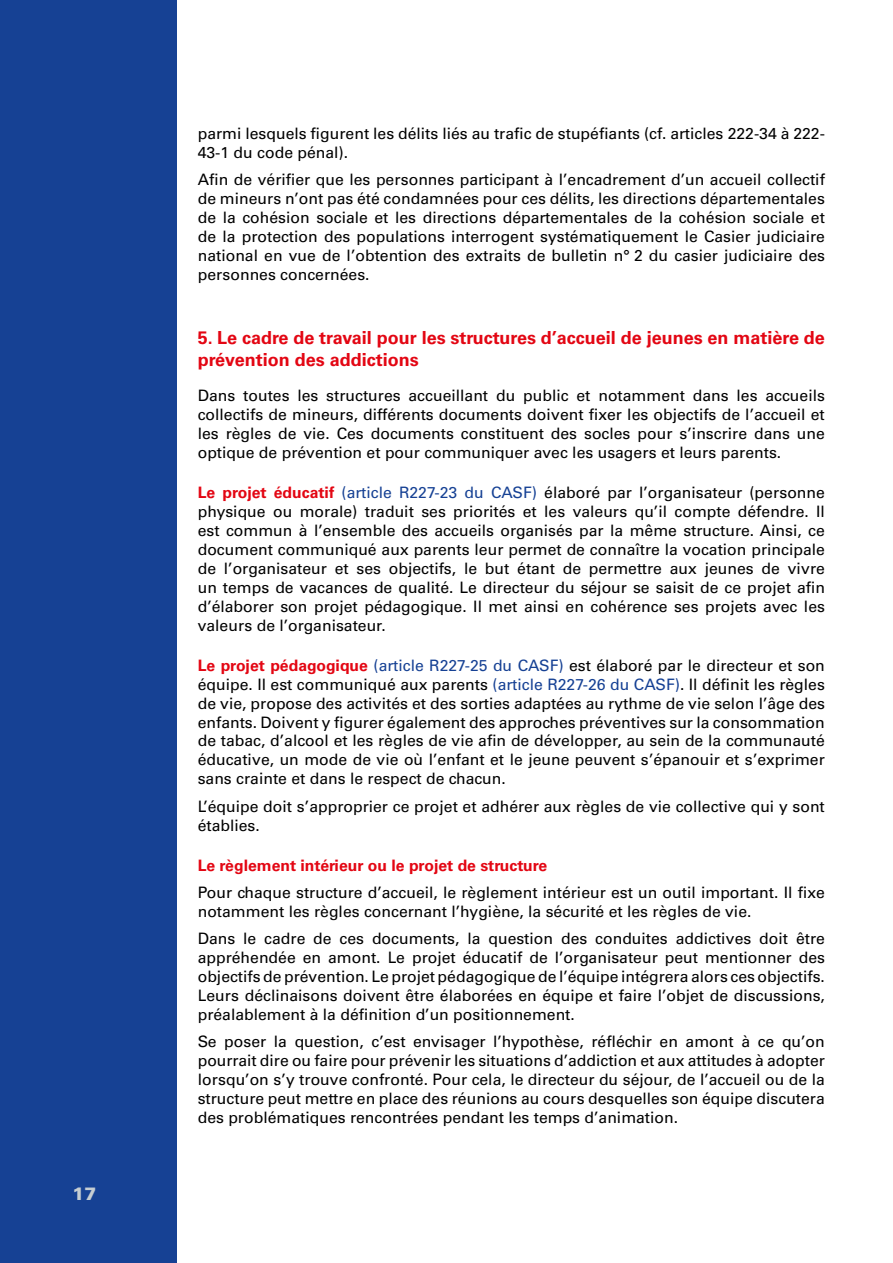
<style>
.page{position:relative;width:893px;height:1263px;background:#fff}
.page>*{position:absolute;margin:0;border:0;box-sizing:border-box;transform-origin:0 0}
.t1{font:700 18px/21.6px "Univers LT Std";color:#e30613}
.t2{font:900 18px "Univers";color:#c6cdd2}
.t3{font:15.75px/18.9px "Univers LT Std";color:#000;text-align:justify}
.t4{font:700 15.75px "Univers LT Std";color:#e30613}
.s1{font-weight:700;color:#e30613}
.s2{color:#164194}
</style>
<div class="page">
<div style="left:0;top:0;width:176px;height:1263px;background:#164194"></div>
<p class="t2" style="left:73px;top:1182px;width:26px">17</p>
<p class="t3" style="left:198px;top:124px;width:629px">parmi lesquels figurent les délits liés au trafic de stupéfiants (cf. articles 222-34 à 222-<br>43-1 du code pénal).</p>
<p class="t3" style="left:198px;top:170px;width:629px">Afin de vérifier que les personnes participant à l’encadrement d’un accueil collectif de mineurs n’ont pas été condamnées pour ces délits, les directions départementales de la cohésion sociale et les directions départementales de la cohésion sociale et de la protection des populations interrogent systématiquement le Casier judiciaire national en vue de l’obtention des extraits de bulletin n° 2 du casier judiciaire des personnes concernées.</p>
<p class="t1" style="left:198px;top:327px;width:629px">5. Le cadre de travail pour les structures d’accueil de jeunes en matière de prévention des addictions</p>
<p class="t3" style="left:198px;top:386px;width:629px">Dans toutes les structures accueillant du public et notamment dans les accueils collectifs de mineurs, différents documents doivent fixer les objectifs de l’accueil et les règles de vie. Ces documents constituent des socles pour s’inscrire dans une optique de prévention et pour communiquer avec les usagers et leurs parents.</p>
<p class="t3" style="left:198px;top:483px;width:629px"><span class="s1">Le projet éducatif</span> <span class="s2">(article R227-23 du CASF)</span> élaboré par l’organisateur (personne physique ou morale) traduit ses priorités et les valeurs qu’il compte défendre. Il est commun à l’ensemble des accueils organisés par la même structure. Ainsi, ce document communiqué aux parents leur permet de connaître la vocation principale de l’organisateur et ses objectifs, le but étant de permettre aux jeunes de vivre un temps de vacances de qualité. Le directeur du séjour se saisit de ce projet afin d’élaborer son projet pédagogique. Il met ainsi en cohérence ses projets avec les valeurs de l’organisateur.</p>
<p class="t3" style="left:198px;top:656px;width:629px"><span class="s1">Le projet pédagogique</span> <span class="s2">(article R227-25 du CASF)</span> est élaboré par le directeur et son équipe. Il est communiqué aux parents <span class="s2">(article R227-26 du CASF)</span>. Il définit les règles de vie, propose des activités et des sorties adaptées au rythme de vie selon l’âge des enfants. Doivent y figurer également des approches préventives sur la consommation de tabac, d’alcool et les règles de vie afin de développer, au sein de la communauté éducative, un mode de vie où l’enfant et le jeune peuvent s’épanouir et s’exprimer sans crainte et dans le respect de chacun.</p>
<p class="t3" style="left:198px;top:797px;width:629px">L’équipe doit s’approprier ce projet et adhérer aux règles de vie collective qui y sont établies.</p>
<p class="t4" style="left:198px;top:856px;width:351px">Le règlement intérieur ou le projet de structure</p>
<p class="t3" style="left:198px;top:883px;width:629px">Pour chaque structure d’accueil, le règlement intérieur est un outil important. Il fixe notamment les règles concernant l’hygiène, la sécurité et les règles de vie.</p>
<p class="t3" style="left:198px;top:929px;width:629px">Dans le cadre de ces documents, la question des conduites addictives doit être appréhendée en amont. Le projet éducatif de l’organisateur peut mentionner des objectifs de prévention. Le projet pédagogique de l’équipe intégrera alors ces objectifs.<br>Leurs déclinaisons doivent être élaborées en équipe et faire l’objet de discussions, préalablement à la définition d’un positionnement.</p>
<p class="t3" style="left:198px;top:1032px;width:629px">Se poser la question, c’est envisager l’hypothèse, réfléchir en amont à ce qu’on pourrait dire ou faire pour prévenir les situations d’addiction et aux attitudes à adopter lorsqu’on s’y trouve confronté. Pour cela, le directeur du séjour, de l’accueil ou de la structure peut mettre en place des réunions au cours desquelles son équipe discutera des problématiques rencontrées pendant les temps d’animation.</p>
</div>
